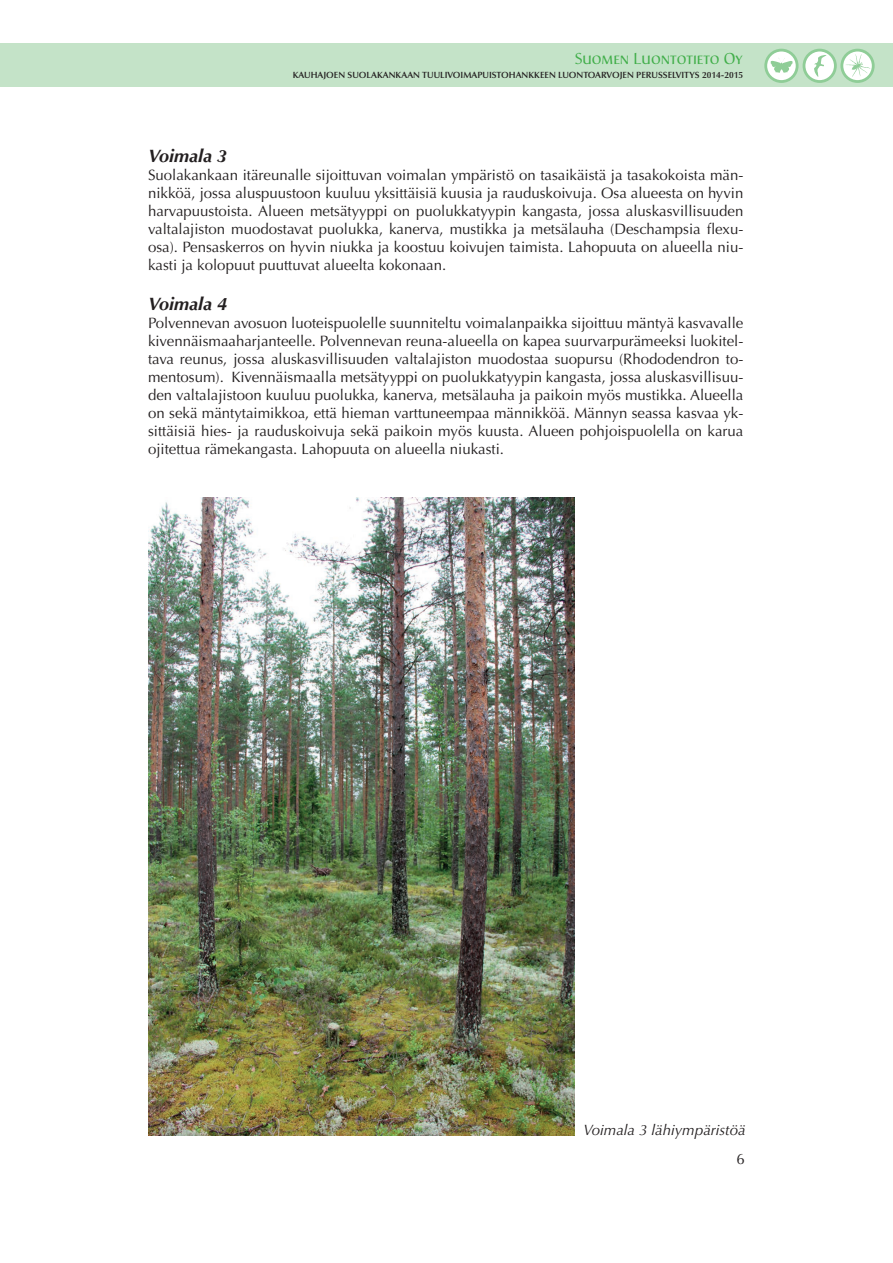
<style>
.page{position:relative;width:893px;height:1263px;background:#fff}
.page>*{position:absolute;margin:0;border:0;box-sizing:border-box;transform-origin:0 0}
.t1{font:italic 700 18px "Optima";color:#231f20}
.t2{font:15.6px "Christiana Regular SC";color:#40ae49}
.t3{font:15px/18px "Optima";color:#231f20;text-align:justify}
.t4{font:italic 15px "Optima";color:#231f20}
.t5{font:600 9px "Optima";color:#231f20}
</style>
<div class="page">
<div style="left:0;top:43px;width:893px;height:44px;background:#c4e3c8"></div>
<svg style="left:766px;top:50px;width:31px;height:32px"></svg>
<div style="left:764px;top:49px;width:34px;height:34px;border:3px solid #8fcd97;border-radius:50%"></div>
<svg style="left:771px;top:58px;width:22px;height:15px"></svg>
<svg style="left:842px;top:50px;width:31px;height:32px"></svg>
<div style="left:840px;top:49px;width:35px;height:34px;border:3px solid #8fcd97;border-radius:50%"></div>
<svg style="left:845px;top:54px;width:25px;height:23px"></svg>
<svg style="left:804px;top:50px;width:31px;height:32px"></svg>
<div style="left:803px;top:49px;width:34px;height:34px;border:3px solid #8fcd97;border-radius:50%"></div>
<svg style="left:814px;top:55px;width:12px;height:22px"></svg>
<img style="left:149px;top:497px;width:425px;height:638px">
<p class="t2" style="left:575px;top:49px;width:170px">Suomen Luontotieto Oy</p>
<p class="t5" style="left:293px;top:69px;width:452px">KAUHAJOEN SUOLAKANKAAN TUULIVOIMAPUISTOHANKKEEN LUONTOARVOJEN PERUSS ELVITYS 2014-2015</p>
<p class="t1" style="left:148px;top:145px;width:80px">Voimala 3</p>
<p class="t3" style="left:148px;top:166px;width:597px">Suolakankaan itäreunalle sijoittuvan voimalan ympäristö on tasaikäistä ja tasakokoista män&shy;nikköä, jossa aluspuustoon kuuluu yksittäisiä kuusia ja rauduskoivuja. Osa alueesta on hyvin harvapuustoista. Alueen metsätyyppi on puolukkatyypin kangasta, jossa aluskasvillisuuden valtalajiston muodostavat puolukka, kanerva, mustikka ja metsälauha (Deschampsia flexu&shy;osa). Pensaskerros on hyvin niukka ja koostuu koivujen taimista. Lahopuuta on alueella niu&shy;kasti ja kolopuut puuttuvat alueelta kokonaan.</p>
<p class="t1" style="left:148px;top:293px;width:80px">Voimala 4</p>
<p class="t3" style="left:148px;top:314px;width:597px">Polvennevan avosuon luoteispuolelle suunniteltu voimalanpaikka sijoittuu mäntyä kasvavalle kivennäismaaharjanteelle. Polvennevan reuna-alueella on kapea suurvarpurämeeksi luokitel&shy;tava reunus, jossa aluskasvillisuuden valtalajiston muodostaa suopursu (Rhododendron to&shy;mentosum). Kivennäismaalla metsätyyppi on puolukkatyypin kangasta, jossa aluskasvillisuu&shy;den valtalajistoon kuuluu puolukka, kanerva, metsälauha ja paikoin myös mustikka. Alueella on sekä mäntytaimikkoa, että hieman varttuneempaa männikköä. Männyn seassa kasvaa yk&shy;sittäisiä hies- ja rauduskoivuja sekä paikoin myös kuusta. Alueen pohjoispuolella on karua ojitettua rämekangasta. Lahopuuta on alueella niukasti.</p>
<p class="t4" style="left:584px;top:1121px;width:163px">Voimala 3 lähiympäristöä</p>
<p class="t3" style="left:736px;top:1150px;width:10px">6</p>
</div>
